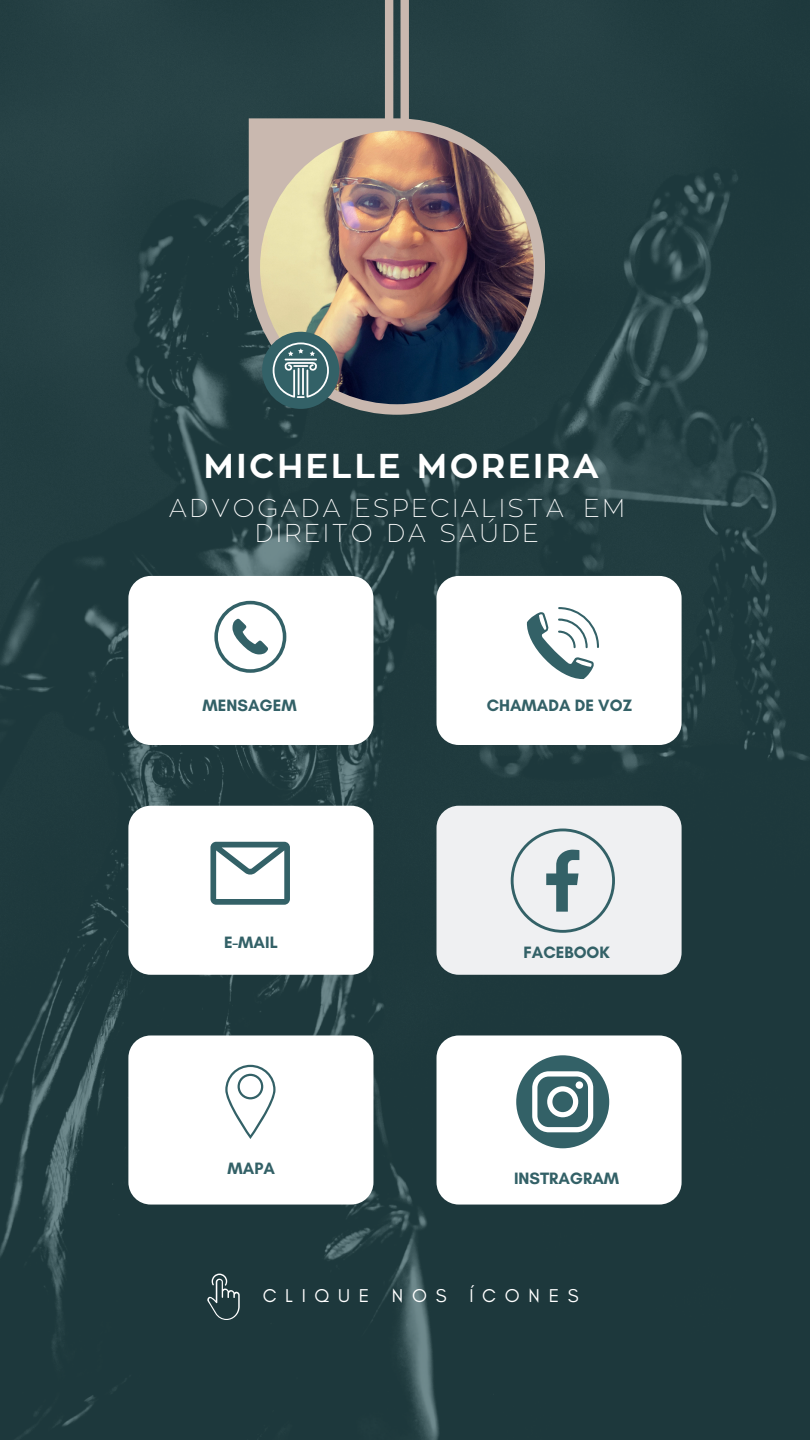
<style>
.page{position:relative;width:810px;height:1440px;background:#fff}
.page>*{position:absolute;margin:0;border:0;box-sizing:border-box;transform-origin:0 0}
.t1{font:34.3px "RTL Corporative Bold";letter-spacing:.08em;color:#fff}
.t2{font:25.6px/24.8px "RTL Corporative Light";letter-spacing:.1em;color:#fff;text-align:center}
.t3{font:18.9px "Glacial Indifference";letter-spacing:.465em;color:#fff}
.t4{font:700 16.7px "Glacial Indifference";color:#336167}
</style>
<div class="page">
<img style="left:0;top:0;width:810px;height:1440px">
<div style="left:128px;top:576px;width:245px;height:169px;background:#fff;border-radius:22px"></div>
<div style="left:437px;top:576px;width:245px;height:169px;background:#fff;border-radius:22px"></div>
<div style="left:128px;top:806px;width:245px;height:169px;background:#fff;border-radius:22px"></div>
<div style="left:437px;top:806px;width:245px;height:169px;background:#eff0f2;border-radius:22px"></div>
<div style="left:128px;top:1035px;width:245px;height:170px;background:#fff;border-radius:22px"></div>
<div style="left:437px;top:1035px;width:245px;height:170px;background:#fff;border-radius:22px"></div>
<svg style="left:210px;top:842px;width:80px;height:63px"></svg>
<svg style="left:526px;top:607px;width:73px;height:72px"></svg>
<svg style="left:214px;top:601px;width:72px;height:72px"></svg>
<svg style="left:225px;top:1065px;width:51px;height:74px"></svg>
<svg style="left:207px;top:1274px;width:33px;height:46px;background:#40575a"></svg>
<svg style="left:249px;top:118px;width:296px;height:297px;background:#7b7e7b"></svg>
<img style="left:260px;top:131px;width:274px;height:273px;border-radius:50%">
<div style="left:262px;top:332px;width:77px;height:77px;background:#336167;border-radius:50%"></div>
<svg style="left:273px;top:343px;width:56px;height:55px"></svg>
<svg style="left:385px;top:0;width:24px;height:126px;background:#9a9590"></svg>
<svg style="left:516px;top:1055px;width:93px;height:93px"></svg>
<svg style="left:511px;top:829px;width:104px;height:104px"></svg>
<p class="t1" style="left:204px;top:443px;width:397px">MICHELLE MOREIRA</p>
<p class="t2" style="left:169px;top:493px;width:457px">ADVOGADA ESPECIALISTA EM<br>DIREITO DA SAÚDE</p>
<p class="t4" style="left:203px;top:695px;width:95px">MENSAGEM</p>
<p class="t4" style="left:224px;top:932px;width:55px">E-MAIL</p>
<p class="t4" style="left:228px;top:1158px;width:49px">MAPA</p>
<p class="t4" style="left:487px;top:695px;width:147px">CHAMADA DE VOZ</p>
<p class="t4" style="left:523px;top:942px;width:88px">FACEBOOK</p>
<p class="t4" style="left:514px;top:1168px;width:107px">INSTRAGRAM</p>
<p class="t3" style="left:263px;top:1284px;width:318px">CLIQUE NOS ÍCONES</p>
</div>
